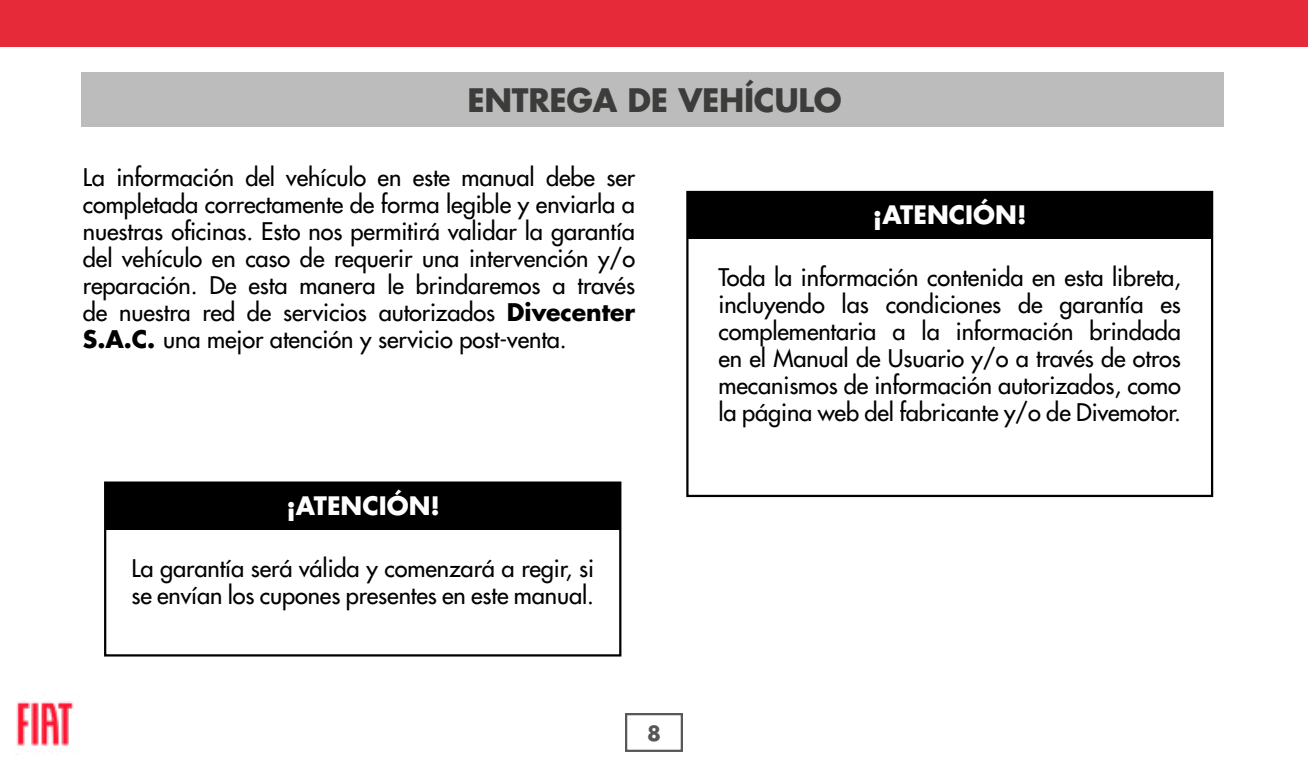
<style>
.page{position:relative;width:1308px;height:766px;background:#fff}
.page>*{position:absolute;margin:0;border:0;box-sizing:border-box;transform-origin:0 0}
.t1{font:700 31.5px "Futura Std";letter-spacing:-.01em;color:#3c3c3b}
.t2{font:700 24.75px "Futura Std";color:#fff}
.t3{font:500 23.62px/27px "Futura Std";letter-spacing:-.005em;color:#000;text-align:justify}
.t4{font:700 20.25px "Futura Std";color:#575756}
.s1{font-weight:700}
</style>
<div class="page">
<div style="left:625px;top:712px;width:58px;height:39px;border:2px solid #575756"></div>
<div style="left:0;top:0;width:1307px;height:46px;background:#e62a39"></div>
<div style="left:81px;top:72px;width:1142px;height:55px;background:#bcbcbc"></div>
<div style="left:104px;top:481px;width:517px;height:175px;border:2px solid #000"></div>
<div style="left:105px;top:481px;width:515px;height:48px;background:#000"></div>
<div style="left:687px;top:191px;width:525px;height:48px;background:#000"></div>
<img style="left:16px;top:701px;width:58px;height:45px">
<h1 class="t1" style="left:467px;top:79px;width:376px">ENTREGA DE VEHÍCULO</h1>
<p class="t3" style="left:83px;top:164px;width:553px">La información del vehículo en este manual debe ser completada correctamente de forma legible y enviarla a nuestras oficinas. Esto nos permitirá validar la garantía del vehículo en caso de requerir una intervención y/o reparación. De esta manera le brindaremos a través de nuestra red de servicios autorizados <span class="s1">Divecenter S.A.C.</span> una mejor atención y servicio post-venta.</p>
<p class="t2" style="left:286px;top:489px;width:155px">¡ATENCIÓN!</p>
<p class="t3" style="left:131px;top:554px;width:464px">La garantía será válida y comenzará a regir, si se envían los cupones presentes en este manual.</p>
<p class="t4" style="left:647px;top:719px;width:15px">8</p>
<p class="t2" style="left:873px;top:199px;width:155px">¡ATENCIÓN!</p>
<p class="t3" style="left:718px;top:264px;width:464px">Toda la información contenida en esta libreta, incluyendo las condiciones de garantía es complementaria a la información brindada en el Manual de Usuario y/o a través de otros mecanismos de información autorizados, como la página web del fabricante y/o de Divemotor.</p>
</div>
